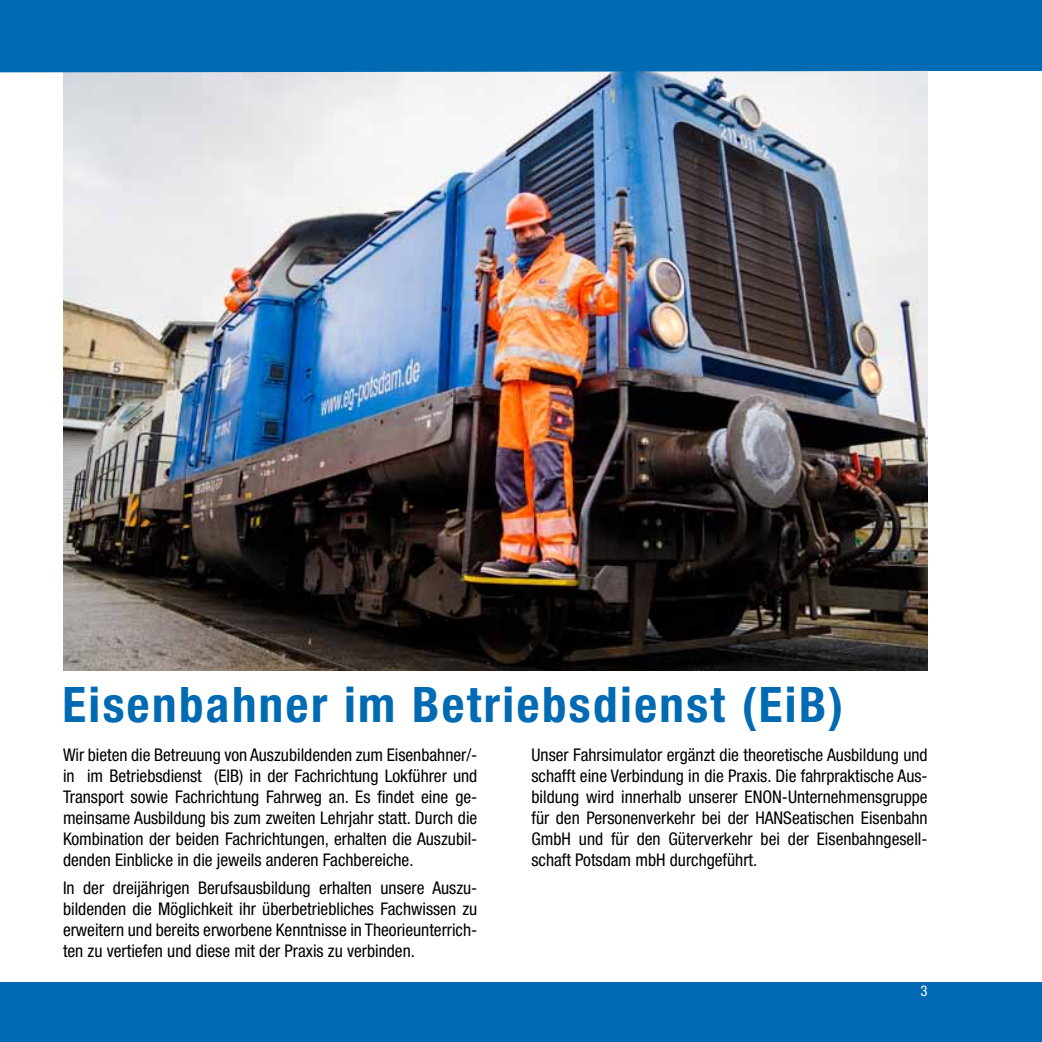
<style>
.page{position:relative;width:1042px;height:1042px;background:#fff}
.page>*{position:absolute;margin:0;border:0;box-sizing:border-box;transform-origin:0 0}
.t1{font:700 condensed 49px "Helvetica Neue";letter-spacing:.05em;color:#006ab3}
.t2{font:condensed 17.5px/21px "Helvetica Neue";color:#000;text-align:justify}
.t3{font:condensed 14.88px "Helvetica Neue";color:#fff}
</style>
<div class="page">
<div style="left:0;top:982px;width:1042px;height:60px;background:#006ab3"></div>
<div style="left:0;top:0;width:1042px;height:71px;background:#006ab3"></div>
<img style="left:63px;top:96px;width:864px;height:575px">
<svg style="left:0;top:70px;width:928px;height:26px"></svg>
<h1 class="t1" style="left:62px;top:674px;width:782px">Eisenbahner im Betriebsdienst (EiB)</h1>
<p class="t2" style="left:63px;top:744px;width:416px">Wir bieten die Betreuung von Auszubildenden zum Eisenbahner/- in im Betriebsdienst (EIB) in der Fachrichtung Lokführer und Transport sowie Fachrichtung Fahrweg an. Es findet eine ge&shy;meinsame Ausbildung bis zum zweiten Lehrjahr statt. Durch die Kombination der beiden Fachrichtungen, erhalten die Auszubil&shy;denden Einblicke in die jeweils anderen Fachbereiche.</p>
<p class="t2" style="left:63px;top:877px;width:416px">In der dreijährigen Berufsausbildung erhalten unsere Auszu&shy;bildenden die Möglichkeit ihr überbetriebliches Fachwissen zu erweitern und bereits erworbene Kenntnisse in Theorieunterrich&shy;ten zu vertiefen und diese mit der Praxis zu verbinden.</p>
<p class="t2" style="left:531px;top:744px;width:398px">Unser Fahrsimulator ergänzt die theoretische Ausbildung und schafft eine Verbindung in die Praxis. Die fahrpraktische Aus&shy;bildung wird innerhalb unserer ENON-Unternehmensgruppe für den Personenverkehr bei der HANSeatischen Eisenbahn GmbH und für den Güterverkehr bei der Eisenbahngesell&shy;schaft Potsdam mbH durchgeführt.</p>
<p class="t3" style="left:920px;top:982px;width:9px">3</p>
</div>
